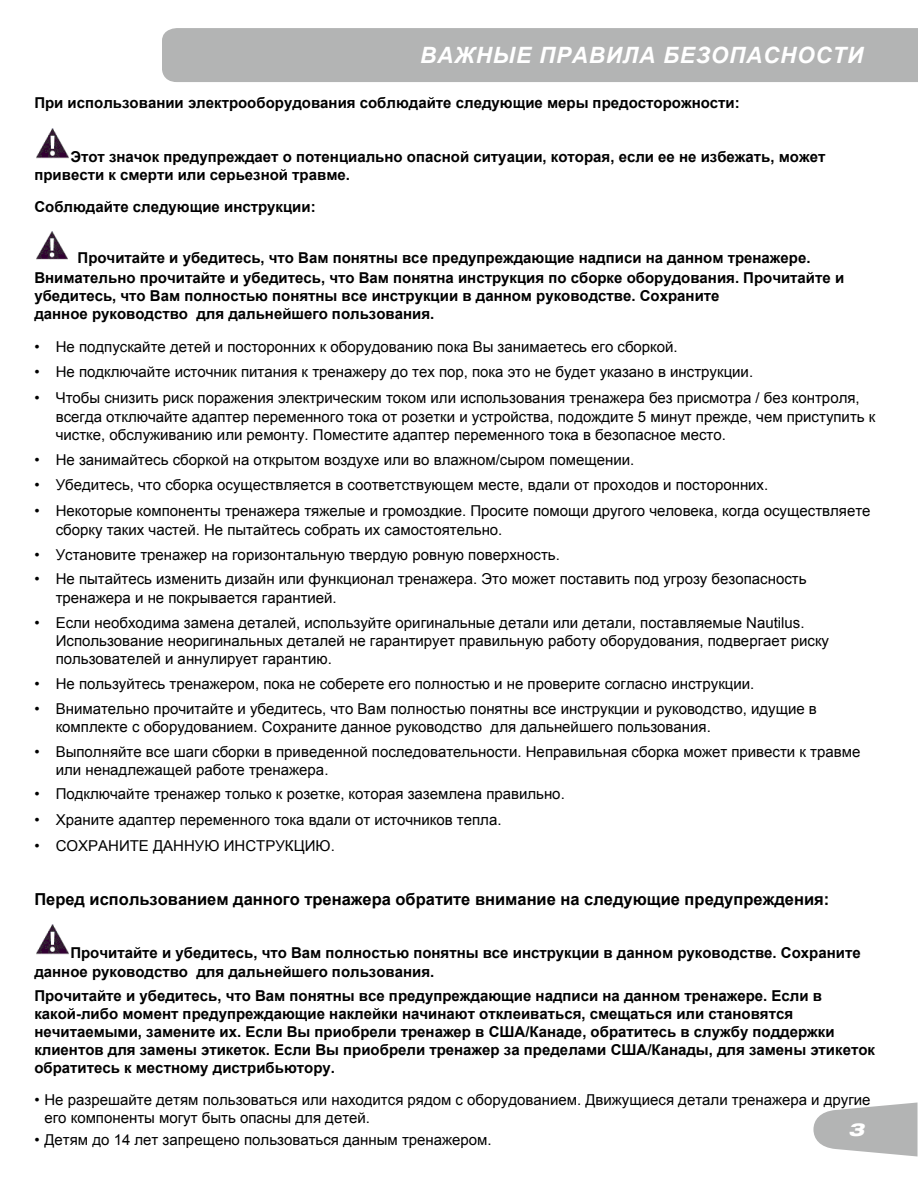
<style>
.page{position:relative;width:918px;height:1188px;background:#fff}
.page>*{position:absolute;margin:0;border:0;box-sizing:border-box;transform-origin:0 0}
.t1{font:italic 700 22.5px "Arial";letter-spacing:.035em;color:#fff}
.t2{font:italic 800 expanded 18px "Helvetica Neue";color:#fff}
.t3{font:700 16.5px "Arial";color:#000}
.t4{font:15px/18px "Arial";color:#000}
.t5{font:700 15px/18px "Arial";color:#000}
</style>
<div class="page">
<div style="left:162px;top:28px;width:756px;height:54px;background:#b3b4b4"></div>
<svg style="left:813px;top:1102px;width:105px;height:54px"></svg>
<img style="left:37px;top:128px;width:31px;height:31px">
<img style="left:37px;top:232px;width:30px;height:28px">
<img style="left:37px;top:924px;width:31px;height:31px">
<h1 class="t1" style="left:420px;top:40px;width:445px">ВАЖНЫЕ ПРАВИЛА БЕЗОПАСНОСТИ</h1>
<p class="t5" style="left:34px;top:94px;width:707px">При использовании электрооборудования соблюдайте следующие меры предосторожности:</p>
<p class="t5" style="left:34px;top:148px;width:793px;text-indent:36px">Этот значок предупреждает о потенциально опасной ситуации, которая, если ее не избежать, может привести к смерти или серьезной травме.</p>
<p class="t5" style="left:34px;top:197px;width:283px">Соблюдайте следующие инструкции:</p>
<p class="t5" style="left:34px;top:249px;width:811px;line-height:18.5px;text-indent:43px">Прочитайте и убедитесь, что Вам понятны все предупреждающие надписи на данном тренажере.<br>Внимательно прочитайте и убедитесь, что Вам понятна инструкция по сборке оборудования. Прочитайте и убедитесь, что Вам полностью понятны все инструкции в данном руководстве. Сохраните<br>данное руководство для дальнейшего пользования.</p>
<p class="t4" style="left:34px;top:338px;width:645px">• Не подпускайте детей и посторонних к оборудованию пока Вы занимаетесь его сборкой.</p>
<p class="t4" style="left:34px;top:363px;width:720px">• Не подключайте источник питания к тренажеру до тех пор, пока это не будет указано в инструкции.</p>
<p class="t4" style="left:56px;top:389px;width:821px;line-height:18.6px;text-indent:-21px">• Чтобы снизить риск поражения электрическим током или использования тренажера без присмотра / без контроля, всегда отключайте адаптер переменного тока от розетки и устройства, подождите 5 минут прежде, чем приступить к чистке, обслуживанию или ремонту. Поместите адаптер переменного тока в безопасное место.</p>
<p class="t4" style="left:34px;top:451px;width:602px">• Не занимайтесь сборкой на открытом воздухе или во влажном/сыром помещении.</p>
<p class="t4" style="left:34px;top:476px;width:735px">• Убедитесь, что сборка осуществляется в соответствующем месте, вдали от проходов и посторонних.</p>
<p class="t4" style="left:56px;top:501px;width:816px;line-height:19.2px;text-indent:-21px">• Некоторые компоненты тренажера тяжелые и громоздкие. Просите помощи другого человека, когда осуществляете сборку таких частей. Не пытайтесь собрать их самостоятельно.</p>
<p class="t4" style="left:34px;top:545px;width:527px">• Установите тренажер на горизонтальную твердую ровную поверхность.</p>
<p class="t4" style="left:56px;top:570px;width:752px;line-height:19.2px;text-indent:-21px">• Не пытайтесь изменить дизайн или функционал тренажера. Это может поставить под угрозу безопасность тренажера и не покрывается гарантией.</p>
<p class="t4" style="left:56px;top:614px;width:775px;text-indent:-21px">• Если необходима замена деталей, используйте оригинальные детали или детали, поставляемые Nautilus.<br>Использование неоригинальных деталей не гарантирует правильную работу оборудования, подвергает риску пользователей и аннулирует гарантию.</p>
<p class="t4" style="left:34px;top:675px;width:722px">• Не пользуйтесь тренажером, пока не соберете его полностью и не проверите согласно инструкции.</p>
<p class="t4" style="left:56px;top:700px;width:763px;text-indent:-21px">• Внимательно прочитайте и убедитесь, что Вам полностью понятны все инструкции и руководство, идущие в комплекте с оборудованием. Сохраните данное руководство для дальнейшего пользования.</p>
<p class="t4" style="left:56px;top:742px;width:806px;text-indent:-21px">• Выполняйте все шаги сборки в приведенной последовательности. Неправильная сборка может привести к травме или ненадлежащей работе тренажера.</p>
<p class="t4" style="left:34px;top:785px;width:532px">• Подключайте тренажер только к розетке, которая заземлена правильно.</p>
<p class="t4" style="left:34px;top:811px;width:469px">• Храните адаптер переменного тока вдали от источников тепла.</p>
<p class="t4" style="left:34px;top:837px;width:302px">• СОХРАНИТЕ ДАННУЮ ИНСТРУКЦИЮ.</p>
<p class="t3" style="left:34px;top:890px;width:796px">Перед использованием данного тренажера обратите внимание на следующие предупреждения:</p>
<p class="t5" style="left:34px;top:943px;width:828px;line-height:19.2px;text-indent:36px">Прочитайте и убедитесь, что Вам полностью понятны все инструкции в данном руководстве. Сохраните данное руководство для дальнейшего пользования.</p>
<p class="t5" style="left:34px;top:987px;width:842px">Прочитайте и убедитесь, что Вам понятны все предупреждающие надписи на данном тренажере. Если в какой-либо момент предупреждающие наклейки начинают отклеиваться, смещаться или становятся нечитаемыми, замените их. Если Вы приобрели тренажер в США/Канаде, обратитесь в службу поддержки клиентов для замены этикеток. Если Вы приобрели тренажер за пределами США/Канады, для замены этикеток обратитесь к местному дистрибьютору.</p>
<p class="t4" style="left:44px;top:1090px;width:828px;text-indent:-10px">• Не разрешайте детям пользоваться или находится рядом с оборудованием. Движущиеся детали тренажера и другие его компоненты могут быть опасны для детей.</p>
<p class="t4" style="left:34px;top:1131px;width:459px">• Детям до 14 лет запрещено пользоваться данным тренажером.</p>
<p class="t2" style="left:848px;top:1118px;width:17px">3</p>
</div>
